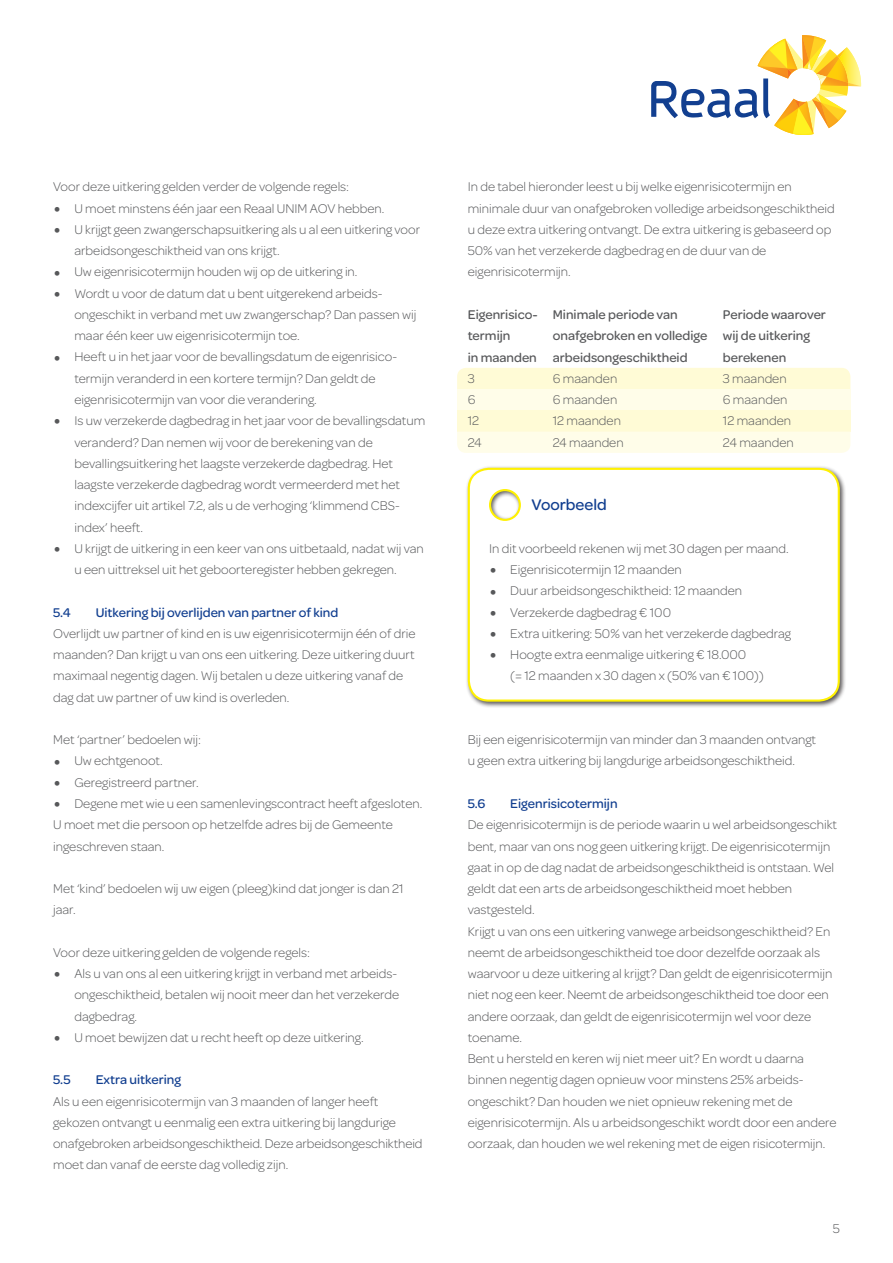
<style>
.page{position:relative;width:893px;height:1263px;background:#fff}
.page>*{position:absolute;margin:0;border:0;box-sizing:border-box;transform-origin:0 0}
.t1{font:500 16.5px "Omnes";color:#123f90}
.t2{font:300 13.5px/21.3px "Omnes";color:#57585a}
.t3{font:500 13.5px/21.3px "Omnes";color:#57585a}
.t4{font:500 13.5px "Omnes";color:#123f90}
.s1{font-size:27px}
</style>
<div class="page">
<div style="left:465px;top:465px;width:381px;height:243px;background:#231f20;opacity:.75"></div>
<svg style="left:467px;top:467px;width:374px;height:236px"></svg>
<div style="left:457px;top:368px;width:393px;height:21px;background:#fffbd6"></div>
<div style="left:457px;top:389px;width:393px;height:21px;background:#fffde9"></div>
<div style="left:457px;top:410px;width:393px;height:22px;background:#fffbd6"></div>
<div style="left:457px;top:432px;width:393px;height:21px;background:#fffde9"></div>
<svg style="left:651px;top:35px;width:210px;height:100px"></svg>
<p class="t2" style="left:53px;top:176px;width:298px">Voor deze uitkering gelden verder de volgende regels:</p>
<p class="t2" style="left:53px;top:197px;width:333px"><span class="s1">•</span> U moet minstens één jaar een Reaal UNIM AOV hebben.</p>
<p class="t2" style="left:74px;top:218px;width:347px;text-indent:-21px"><span class="s1">•</span> U krijgt geen zwangerschapsuitkering als u al een uitkering voor arbeidsongeschiktheid van ons krijgt.</p>
<p class="t2" style="left:53px;top:261px;width:306px"><span class="s1">•</span> Uw eigenrisicotermijn houden wij op de uitkering in.</p>
<p class="t2" style="left:74px;top:282px;width:343px;text-indent:-21px"><span class="s1">•</span> Wordt u voor de datum dat u bent uitgerekend arbeids&shy;ongeschikt in verband met uw zwangerschap? Dan passen wij maar één keer uw eigenrisicotermijn toe.</p>
<p class="t2" style="left:74px;top:346px;width:324px;text-indent:-21px"><span class="s1">•</span> Heeft u in het jaar voor de bevallingsdatum de eigenrisico&shy;termijn veranderd in een kortere termijn? Dan geldt de eigenrisicotermijn van voor die verandering.</p>
<p class="t2" style="left:74px;top:410px;width:352px;text-indent:-21px"><span class="s1">•</span> Is uw verzekerde dagbedrag in het jaar voor de bevallingsdatum veranderd? Dan nemen wij voor de berekening van de bevallingsuitkering het laagste verzekerde dagbedrag. Het laagste verzekerde dagbedrag wordt vermeerderd met het indexcijfer uit artikel 7.2, als u de verhoging ‘klimmend CBS&shy;index’ heeft.</p>
<p class="t2" style="left:53px;top:537px;width:372px;text-align:center"><span class="s1">•</span> U krijgt de uitkering in een keer van ons uitbetaald, nadat wij van u een uittreksel uit het geboorteregister hebben gekregen.</p>
<p class="t4" style="left:53px;top:603px;width:19px">5.4</p>
<p class="t4" style="left:96px;top:603px;width:244px">Uitkering bij overlijden van partner of kind</p>
<p class="t2" style="left:53px;top:622px;width:364px">Overlijdt uw partner of kind en is uw eigenrisicotermijn één of drie maanden? Dan krijgt u van ons een uitkering. Deze uitkering duurt maximaal negentig dagen. Wij betalen u deze uitkering vanaf de dag dat uw partner of uw kind is overleden.</p>
<p class="t2" style="left:53px;top:729px;width:149px">Met ‘partner’ bedoelen wij:</p>
<p class="t2" style="left:53px;top:750px;width:111px"><span class="s1">•</span> Uw echtgenoot.</p>
<p class="t2" style="left:53px;top:771px;width:147px"><span class="s1">•</span> Geregistreerd partner.</p>
<p class="t2" style="left:53px;top:792px;width:371px"><span class="s1">•</span> Degene met wie u een samenlevingscontract heeft afgesloten.<br>U moet met die persoon op hetzelfde adres bij de Gemeente ingeschreven staan.</p>
<p class="t2" style="left:53px;top:877px;width:352px">Met ‘kind’ bedoelen wij uw eigen (pleeg)kind dat jonger is dan 21 jaar.</p>
<p class="t2" style="left:53px;top:941px;width:259px">Voor deze uitkering gelden de volgende regels:</p>
<p class="t2" style="left:74px;top:962px;width:326px;text-indent:-21px"><span class="s1">•</span> Als u van ons al een uitkering krijgt in verband met arbeids&shy;ongeschiktheid, betalen wij nooit meer dan het verzekerde dagbedrag.</p>
<p class="t2" style="left:53px;top:1026px;width:312px"><span class="s1">•</span> U moet bewijzen dat u recht heeft op deze uitkering.</p>
<p class="t4" style="left:53px;top:1070px;width:19px">5.5</p>
<p class="t4" style="left:96px;top:1070px;width:87px">Extra uitkering</p>
<p class="t2" style="left:53px;top:1090px;width:371px">Als u een eigenrisicotermijn van 3 maanden of langer heeft gekozen ontvangt u eenmalig een extra uitkering bij langdurige onafgebroken arbeidsongeschiktheid. Deze arbeidsongeschiktheid moet dan vanaf de eerste dag volledig zijn.</p>
<p class="t2" style="left:468px;top:176px;width:369px">In de tabel hieronder leest u bij welke eigenrisicotermijn en minimale duur van onafgebroken volledige arbeidsongeschiktheid u deze extra uitkering ontvangt. De extra uitkering is gebaseerd op 50% van het verzekerde dagbedrag en de duur van de eigenrisicotermijn.</p>
<p class="t3" style="left:468px;top:303px;width:212px">Eigenrisico- Minimale periode van</p>
<p class="t3" style="left:723px;top:303px;width:105px">Periode waarover</p>
<p class="t3" style="left:468px;top:324px;width:44px">termijn</p>
<p class="t3" style="left:468px;top:324px;width:344px;text-indent:85px">onafgebroken en volledige wij de uitkering in maanden arbeidsongeschiktheid</p>
<p class="t3" style="left:723px;top:346px;width:65px">berekenen</p>
<p class="t2" style="left:468px;top:367px;width:9px">3</p>
<p class="t2" style="left:553px;top:367px;width:66px">6 maanden</p>
<p class="t2" style="left:723px;top:367px;width:65px">3 maanden</p>
<p class="t2" style="left:468px;top:389px;width:9px">6</p>
<p class="t2" style="left:553px;top:389px;width:66px">6 maanden</p>
<p class="t2" style="left:723px;top:389px;width:66px">6 maanden</p>
<p class="t2" style="left:468px;top:410px;width:13px">12</p>
<p class="t2" style="left:553px;top:410px;width:70px">12 maanden</p>
<p class="t2" style="left:723px;top:410px;width:70px">12 maanden</p>
<p class="t2" style="left:468px;top:431px;width:16px">24</p>
<p class="t2" style="left:553px;top:431px;width:72px">24 maanden</p>
<p class="t2" style="left:723px;top:431px;width:72px">24 maanden</p>
<p class="t1" style="left:531px;top:493px;width:77px">Voorbeeld</p>
<p class="t2" style="left:489px;top:537px;width:301px">In dit voorbeeld rekenen wij met 30 dagen per maand.</p>
<p class="t2" style="left:489px;top:559px;width:194px"><span class="s1">•</span> Eigenrisicotermijn 12 maanden</p>
<p class="t2" style="left:489px;top:580px;width:255px"><span class="s1">•</span> Duur arbeidsongeschiktheid: 12 maanden</p>
<p class="t2" style="left:489px;top:601px;width:184px"><span class="s1">•</span> Verzekerde dagbedrag € 100</p>
<p class="t2" style="left:489px;top:622px;width:303px"><span class="s1">•</span> Extra uitkering: 50% van het verzekerde dagbedrag</p>
<p class="t2" style="left:510px;top:644px;width:255px;text-indent:-21px"><span class="s1">•</span> Hoogte extra eenmalige uitkering € 18.000<br>(= 12 maanden x 30 dagen x (50% van € 100))</p>
<p class="t2" style="left:468px;top:729px;width:350px">Bij een eigenrisicotermijn van minder dan 3 maanden ontvangt u geen extra uitkering bij langdurige arbeidsongeschiktheid.</p>
<p class="t4" style="left:468px;top:794px;width:19px">5.6</p>
<p class="t4" style="left:510px;top:794px;width:109px">Eigenrisicotermijn</p>
<p class="t2" style="left:468px;top:814px;width:371px">De eigenrisicotermijn is de periode waarin u wel arbeidsongeschikt bent, maar van ons nog geen uitkering krijgt. De eigenrisicotermijn gaat in op de dag nadat de arbeidsongeschiktheid is ontstaan. Wel geldt dat een arts de arbeidsongeschiktheid moet hebben vastgesteld.<br>Krijgt u van ons een uitkering vanwege arbeidsongeschiktheid? En neemt de arbeidsongeschiktheid toe door dezelfde oorzaak als waarvoor u deze uitkering al krijgt? Dan geldt de eigenrisicotermijn niet nog een keer. Neemt de arbeidsongeschiktheid toe door een andere oorzaak, dan geldt de eigenrisicotermijn wel voor deze toename.<br>Bent u hersteld en keren wij niet meer uit? En wordt u daarna binnen negentig dagen opnieuw voor minstens 25% arbeids&shy;ongeschikt? Dan houden we niet opnieuw rekening met de eigenrisicotermijn. Als u arbeidsongeschikt wordt door een andere oorzaak, dan houden we wel rekening met de eigen risicotermijn.</p>
<p class="t2" style="left:833px;top:1218px;width:9px">5</p>
</div>
